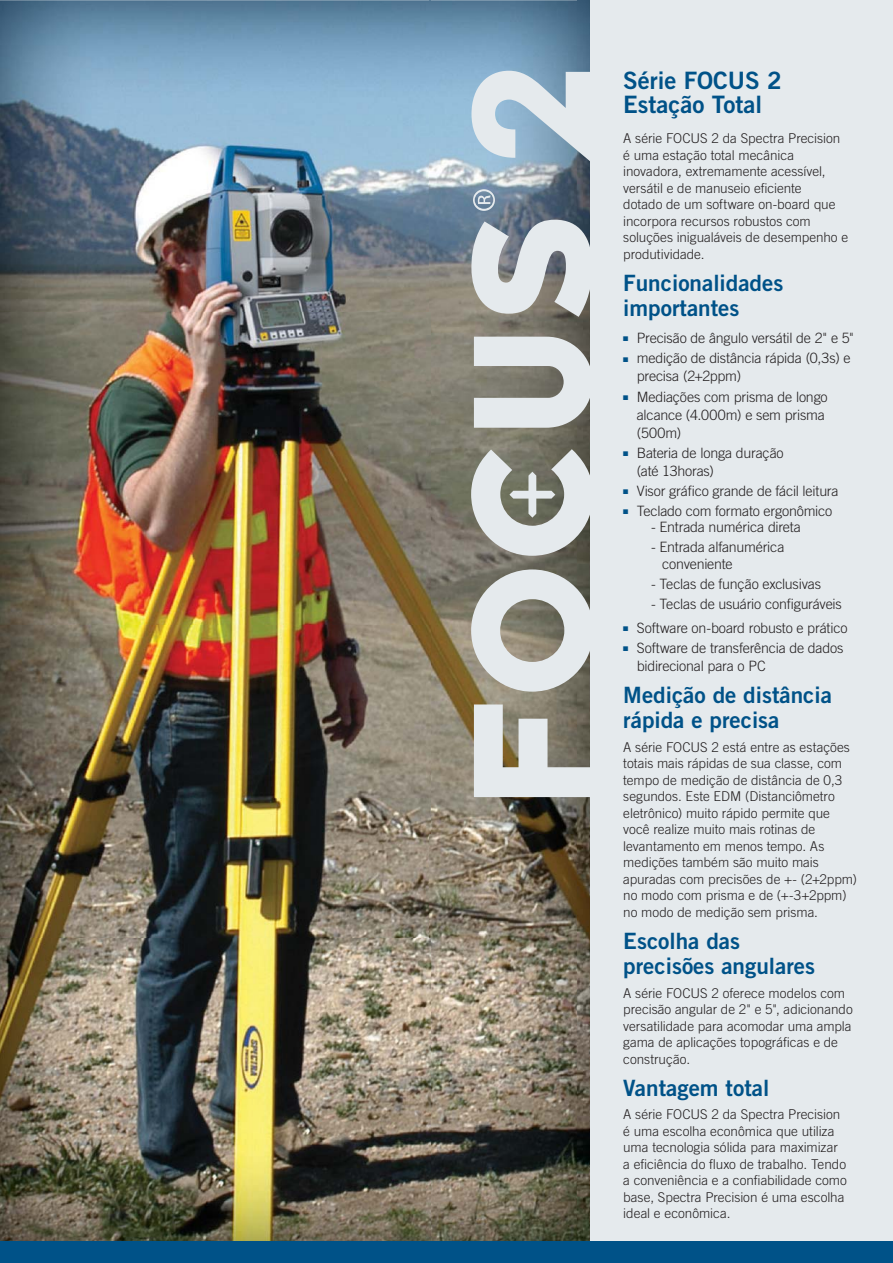
<style>
.page{position:relative;width:893px;height:1263px;background:#fff}
.page>*{position:absolute;margin:0;border:0;box-sizing:border-box;transform-origin:0 0}
.t1{font:24px/24px "Trade Gothic LT Std Bd 2";color:#005288}
.t2{font:22.5px/25.5px "Trade Gothic LT Std Bd 2";color:#005288}
.t3{font:300 14.25px/20.1px "Trade Gothic LT Std";letter-spacing:-.015em;color:#231f20}
.t4{font:300 13.5px/16.5px "Trade Gothic LT Std";color:#231f20}
</style>
<div class="page">
<div style="left:577px;top:0;width:315px;height:1251px;background:#e5eaed"></div>
<img style="left:0;top:0;width:577px;height:1241px">
<img style="left:577px;top:0;width:13px;height:1241px">
<div style="left:0;top:1241px;width:892px;height:22px;background:#005288"></div>
<svg style="left:471px;top:71px;width:119px;height:91px"></svg>
<svg style="left:474px;top:704px;width:116px;height:93px"></svg>
<svg style="left:471px;top:569px;width:119px;height:123px"></svg>
<svg style="left:474px;top:337px;width:116px;height:91px"></svg>
<svg style="left:471px;top:449px;width:119px;height:107px"></svg>
<svg style="left:471px;top:220px;width:119px;height:97px"></svg>
<svg style="left:473px;top:189px;width:22px;height:22px"></svg>
<h1 class="t1" style="left:623px;top:71px;width:160px">Série FOCUS 2<br>Estação Total</h1>
<p class="t4" style="left:623px;top:131px;width:226px">A série FOCUS 2 da Spectra Precision é uma estação total mecânica inovadora, extremamente acessível, versátil e de manuseio eficiente<br>dotado de um software on-board que incorpora recursos robustos com soluções inigualáveis de desempenho e produtividade.</p>
<h2 class="t2" style="left:623px;top:272px;width:161px">Funcionalidades importantes</h2>
<p class="t3" style="left:636px;top:329px;width:219px">Precisão de ângulo versátil de 2" e 5" medição de distância rápida (0,3s) e</p>
<p class="t3" style="left:636px;top:368px;width:192px">precisa (2+2ppm)<br>Mediações com prisma de longo</p>
<p class="t3" style="left:636px;top:407px;width:190px;line-height:18px">alcance (4.000m) e sem prisma (500m)</p>
<p class="t3" style="left:636px;top:445px;width:148px;line-height:18px">Bateria de longa duração (até 13horas)</p>
<p class="t3" style="left:636px;top:482px;width:203px">Visor gráfico grande de fácil leitura<br>Teclado com formato ergonômico</p>
<p class="t3" style="left:651px;top:519px;width:151px">- Entrada numérica direta</p>
<p class="t3" style="left:662px;top:540px;width:124px;line-height:16.5px;text-indent:-11px">- Entrada alfanumérica conveniente</p>
<p class="t3" style="left:651px;top:575px;width:171px">- Teclas de função exclusivas</p>
<p class="t3" style="left:636px;top:593px;width:212px;line-height:23.7px;text-indent:14px">- Teclas de usuário configuráveis<br>Software on-board robusto e prático</p>
<p class="t3" style="left:636px;top:640px;width:208px;line-height:18px">Software de transferência de dados bidirecional para o PC</p>
<h2 class="t2" style="left:623px;top:684px;width:210px">Medição de distância rápida e precisa</h2>
<p class="t4" style="left:623px;top:740px;width:235px">A série FOCUS 2 está entre as estações totais mais rápidas de sua classe, com tempo de medição de distância de 0,3 segundos. Este EDM (Distanciômetro eletrônico) muito rápido permite que você realize muito mais rotinas de levantamento em menos tempo. As medições também são muito mais apuradas com precisões de +- (2+2ppm) no modo com prisma e de (+-3+2ppm) no modo de medição sem prisma.</p>
<h2 class="t2" style="left:623px;top:930px;width:193px">Escolha das precisões angulares</h2>
<p class="t4" style="left:623px;top:986px;width:231px">A série FOCUS 2 oferece modelos com precisão angular de 2" e 5", adicionando versatilidade para acomodar uma ampla gama de aplicações topográficas e de construção.</p>
<h2 class="t2" style="left:623px;top:1077px;width:147px">Vantagem total</h2>
<p class="t4" style="left:623px;top:1107px;width:225px">A série FOCUS 2 da Spectra Precision é uma escolha econômica que utiliza uma tecnologia sólida para maximizar a eficiência do fluxo de trabalho. Tendo a conveniência e a confiabilidade como base, Spectra Precision é uma escolha ideal e econômica.</p>
</div>
